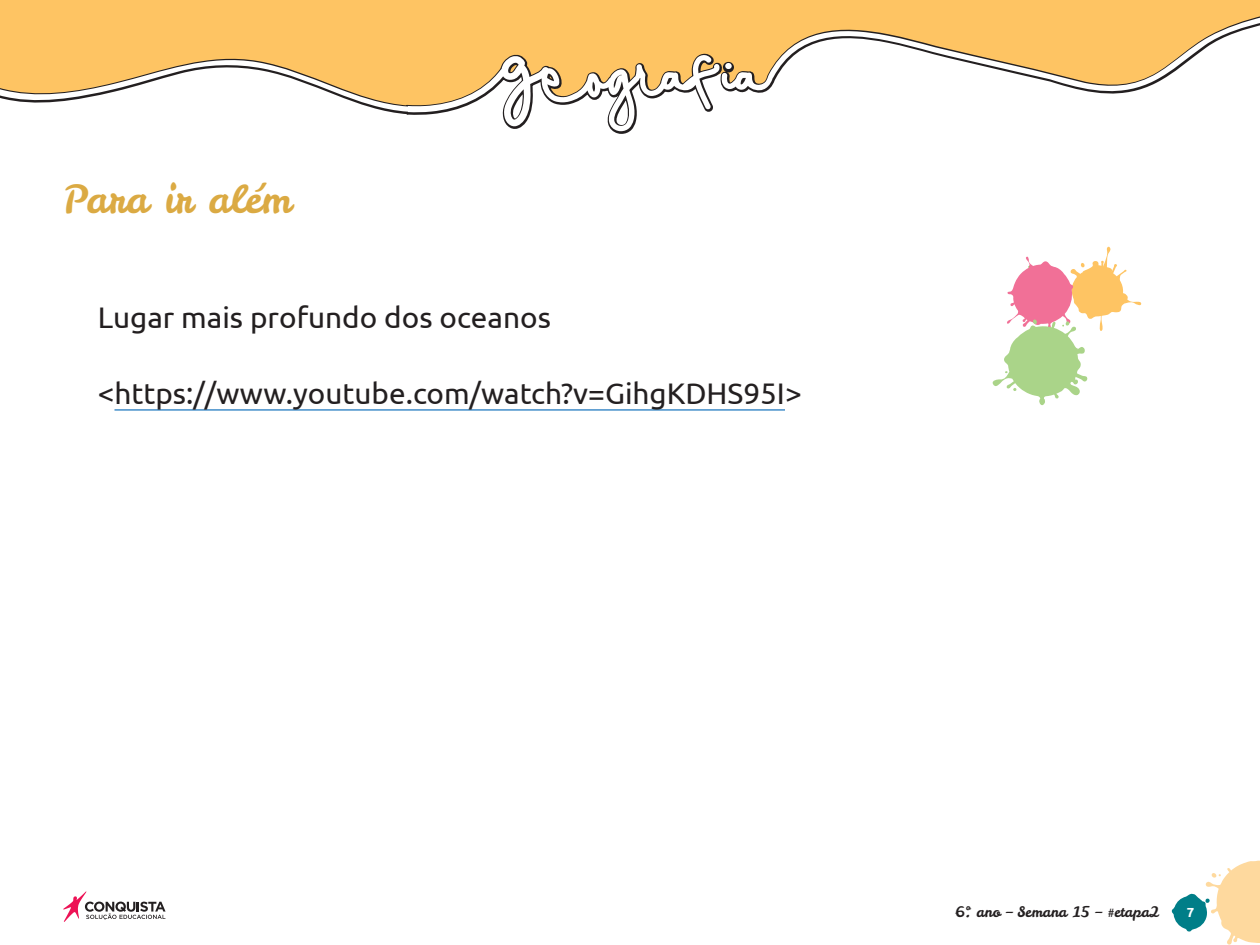
<style>
.page{position:relative;width:1260px;height:945px;background:#fff}
.page>*{position:absolute;margin:0;border:0;box-sizing:border-box;transform-origin:0 0}
._01_Texto_Geral{font:38.5px "Leckerli One";color:#dbaa43}
._01_Texto_Geral-2{font:29.75px "Ubuntu";color:#231f20}
.t1{font:14.35px "Leckerli One";color:#231f20}
.t2{font:700 13.12px "Ubuntu";color:#fff}
</style>
<div class="page">
<svg style="left:1172px;top:861px;width:88px;height:84px"></svg>
<svg style="left:63px;top:891px;width:103px;height:31px"></svg>
<svg style="left:0;top:0;width:1260px;height:411px"></svg>
<svg style="left:0;top:16px;width:1260px;height:115px;fill:#fec463"></svg>
<hr style="left:115px;top:409px;width:670px;height:2px;background:#277dc1">
<svg style="left:991px;top:247px;width:150px;height:158px"></svg>
<p class="_01_Texto_Geral" style="left:63px;top:174px;width:230px">Para ir além</p>
<p class="_01_Texto_Geral-2" style="left:98px;top:300px;width:455px">Lugar mais profundo dos oceanos</p>
<p class="_01_Texto_Geral-2" style="left:98px;top:375px;width:706px">&lt;https://www.youtube.com/watch?v=GihgKDHS95I&gt;</p>
<p class="t1" style="left:955px;top:903px;width:206px">6º. ano – Semana 15 – #etapa2</p>
<p class="t2" style="left:1187px;top:905px;width:9px">7</p>
</div>
